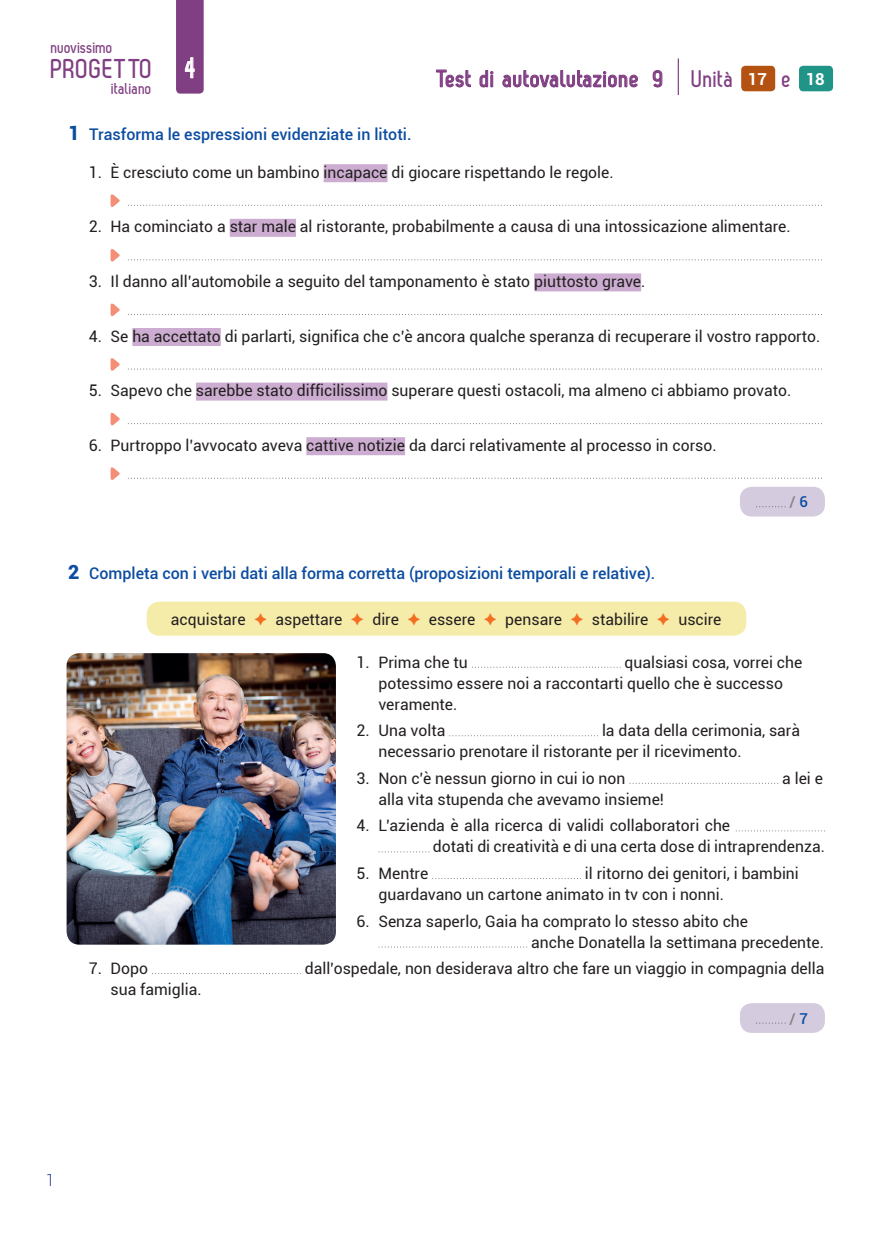
<style>
.page{position:relative;width:893px;height:1234px;background:#fff}
.page>*{position:absolute;margin:0;border:0;box-sizing:border-box;transform-origin:0 0}
.t1{font:700 27.15px "Zag";letter-spacing:.02em;color:#813f83}
.t2{font:25.5px "Libel Suit Rg";color:#fff}
.t3{font:700 24px "Zag";letter-spacing:.025em;color:#813f83}
.t4{font:700 16.5px "Zag";color:#813f83}
.t5{font:300 16.5px "Roboto";color:#253f8e}
.t6{font:700 16.35px "Zag";color:#813f83}
.t7{font:500 16.05px "Roboto";color:#0d4da1}
.t8{font:15.75px/21px "Roboto";color:#231f20}
.t9{font:500 15px "Roboto";color:#808285}
.s1{font-family:"Roboto";font-size:16.5px;color:#fff}
.s2{font-weight:900;font-size:19.5px}
.s3{font-size:16.05px}
.s4{color:#0d4da1}
.s5{color:#f36e21}
</style>
<div class="page">
<svg style="left:436px;top:69px;width:35px;height:19px"></svg>
<svg style="left:479px;top:70px;width:14px;height:17px"></svg>
<svg style="left:502px;top:70px;width:136px;height:18px"></svg>
<svg style="left:653px;top:70px;width:9px;height:18px"></svg>
<hr style="left:678px;top:58px;width:1px;height:37px;background:#813f83">
<div style="left:741px;top:66px;width:34px;height:25px;background:#b45212;border-radius:4px"></div>
<div style="left:799px;top:66px;width:34px;height:25px;background:#1f9487;border-radius:4px"></div>
<div style="left:324px;top:164px;width:64px;height:18px;background:#ccadd1"></div>
<div style="left:230px;top:219px;width:66px;height:18px;background:#ccadd1"></div>
<div style="left:534px;top:273px;width:107px;height:18px;background:#ccadd1"></div>
<div style="left:132px;top:328px;width:89px;height:18px;background:#ccadd1"></div>
<div style="left:196px;top:382px;width:191px;height:18px;background:#ccadd1"></div>
<div style="left:306px;top:437px;width:99px;height:18px;background:#ccadd1"></div>
<svg style="left:111px;top:194px;width:9px;height:13px"></svg>
<svg style="left:128px;top:205px;width:694px;height:1px"></svg>
<svg style="left:111px;top:249px;width:9px;height:13px"></svg>
<svg style="left:128px;top:259px;width:694px;height:1px"></svg>
<svg style="left:111px;top:303px;width:9px;height:14px"></svg>
<svg style="left:128px;top:314px;width:694px;height:1px"></svg>
<svg style="left:111px;top:358px;width:9px;height:13px"></svg>
<svg style="left:128px;top:368px;width:694px;height:1px"></svg>
<svg style="left:111px;top:412px;width:9px;height:14px"></svg>
<svg style="left:128px;top:423px;width:694px;height:1px"></svg>
<svg style="left:111px;top:467px;width:9px;height:13px"></svg>
<svg style="left:128px;top:477px;width:694px;height:1px"></svg>
<div style="left:740px;top:486px;width:85px;height:30px;background:#d5cbdf;border-radius:12px"></div>
<svg style="left:756px;top:506px;width:29px;height:1px"></svg>
<div style="left:147px;top:601px;width:599px;height:34px;background:#f5ecaa;border-radius:13px"></div>
<svg style="left:472px;top:666px;width:146px;height:1px"></svg>
<svg style="left:450px;top:735px;width:148px;height:1px"></svg>
<svg style="left:636px;top:782px;width:139px;height:1px"></svg>
<svg style="left:736px;top:830px;width:86px;height:1px"></svg>
<svg style="left:379px;top:851px;width:50px;height:1px"></svg>
<svg style="left:379px;top:946px;width:148px;height:1px"></svg>
<div style="left:740px;top:1002px;width:85px;height:30px;background:#d5cbdf;border-radius:12px"></div>
<svg style="left:756px;top:1022px;width:29px;height:1px"></svg>
<img style="left:67px;top:653px;width:269px;height:291px">
<svg style="left:176px;top:0;width:28px;height:94px;background:#874888"></svg>
<p class="t4" style="left:51px;top:38px;width:64px">nuovissimo</p>
<h1 class="t1" style="left:51px;top:53px;width:103px">Progetto</h1>
<p class="t6" style="left:112px;top:79px;width:42px">italiano</p>
<h2 class="t2" style="left:185px;top:47px;width:11px">4</h2>
<h3 class="t3" style="left:436px;top:65px;width:390px">Test di autovalutazione 9 Unità <span class="s1">17</span> e <span class="s1">18</span></h3>
<p class="t7" style="left:68px;top:123px;width:345px"><span class="s2">1</span> Trasforma le espressioni evidenziate in litoti.</p>
<p class="t8" style="left:89px;top:161px;width:526px"><span class="s3">1.</span> È cresciuto come un bambino incapace di giocare rispettando le regole.</p>
<p class="t8" style="left:89px;top:215px;width:703px"><span class="s3">2.</span> Ha cominciato a star male al ristorante, probabilmente a causa di una intossicazione alimentare.</p>
<p class="t8" style="left:89px;top:270px;width:558px"><span class="s3">3.</span> Il danno all’automobile a seguito del tamponamento è stato piuttosto grave.</p>
<p class="t8" style="left:89px;top:325px;width:733px"><span class="s3">4.</span> Se ha accettato di parlarti, significa che c’è ancora qualche speranza di recuperare il vostro rapporto.</p>
<p class="t8" style="left:89px;top:379px;width:704px"><span class="s3">5.</span> Sapevo che sarebbe stato difficilissimo superare questi ostacoli, ma almeno ci abbiamo provato.</p>
<p class="t8" style="left:89px;top:434px;width:629px"><span class="s3">6.</span> Purtroppo l’avvocato aveva cattive notizie da darci relativamente al processo in corso.</p>
<p class="t9" style="left:789px;top:491px;width:20px">/ <span class="s4">6</span></p>
<p class="t7" style="left:68px;top:561px;width:589px"><span class="s2">2</span> Completa con i verbi dati alla forma corretta (proposizioni temporali e relative).</p>
<p class="t8" style="left:171px;top:608px;width:552px">acquistare <span class="s5">✦</span> aspettare <span class="s5">✦</span> dire <span class="s5">✦</span> essere <span class="s5">✦</span> pensare <span class="s5">✦</span> stabilire <span class="s5">✦</span> uscire</p>
<p class="t8" style="left:357px;top:651px;width:113px"><span class="s3">1.</span> Prima che tu</p>
<p class="t8" style="left:378px;top:651px;width:425px;text-indent:246px">qualsiasi cosa, vorrei che potessimo essere noi a raccontarti quello che è successo veramente.</p>
<p class="t8" style="left:357px;top:719px;width:90px"><span class="s3">2.</span> Una volta</p>
<p class="t8" style="left:378px;top:719px;width:423px;text-indent:224px">la data della cerimonia, sarà necessario prenotare il ristorante per il ricevimento.</p>
<p class="t8" style="left:357px;top:767px;width:270px"><span class="s3">3.</span> Non c’è nessun giorno in cui io non</p>
<p class="t8" style="left:782px;top:767px;width:42px">a lei e</p>
<p class="t8" style="left:378px;top:788px;width:287px">alla vita stupenda che avevamo insieme!</p>
<p class="t8" style="left:433px;top:814px;width:394px;text-indent:-76px"><span class="s3">4.</span> L’azienda è alla ricerca di validi collaboratori che<br>dotati di creatività e di una certa dose di intraprendenza.</p>
<p class="t8" style="left:357px;top:862px;width:73px"><span class="s3">5.</span> Mentre</p>
<p class="t8" style="left:378px;top:862px;width:422px;text-indent:206px">il ritorno dei genitori, i bambini guardavano un cartone animato in tv con i nonni.</p>
<p class="t8" style="left:531px;top:909px;width:294px;text-indent:-175px"><span class="s3">6.</span> Senza saperlo, Gaia ha comprato lo stesso abito che<br>anche Donatella la settimana precedente.</p>
<p class="t8" style="left:89px;top:957px;width:61px"><span class="s3">7.</span> Dopo</p>
<p class="t8" style="left:305px;top:957px;width:521px">dall’ospedale, non desiderava altro che fare un viaggio in compagnia della</p>
<p class="t8" style="left:111px;top:978px;width:93px">sua famiglia.</p>
<p class="t9" style="left:789px;top:1007px;width:20px">/ <span class="s4">7</span></p>
<p class="t5" style="left:46px;top:1168px;width:11px">1</p>
</div>
